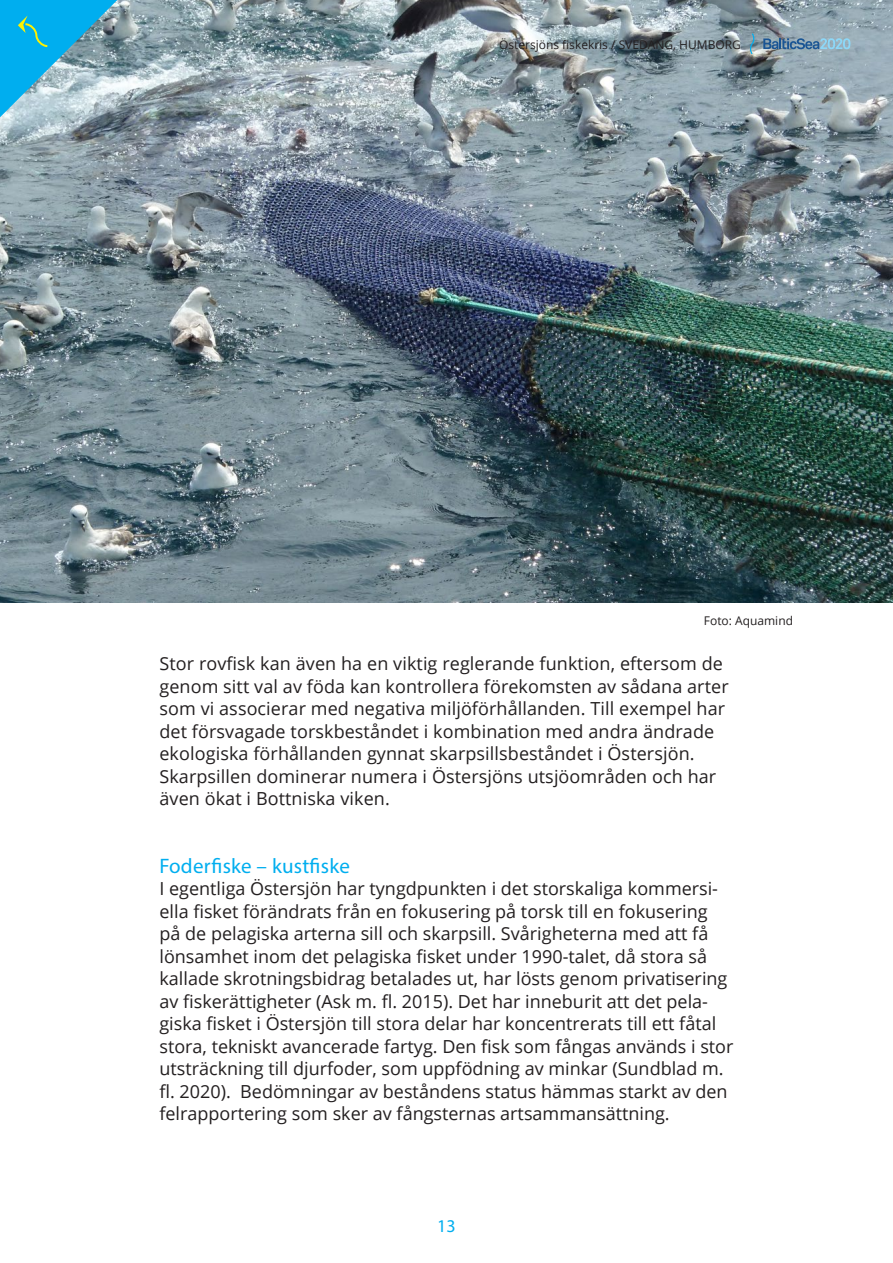
<style>
.page{position:relative;width:893px;height:1263px;background:#fff}
.page>*{position:absolute;margin:0;border:0;box-sizing:border-box;transform-origin:0 0}
.bread{font:21px "Myriad Pro";letter-spacing:.01em;color:#00aeef}
.bread-2{font:18px/22.5px "Open Sans";color:#231f20}
.t1{font:18px "Myriad Pro";color:#00aeef}
.SIDHUVUD{font:12px "Open Sans";color:#231f20}
</style>
<div class="page">
<img style="left:0;top:0;width:893px;height:603px">
<svg style="left:748px;top:32px;width:6px;height:24px"></svg>
<svg style="left:763px;top:38px;width:87px;height:11px"></svg>
<svg style="left:0;top:0;width:117px;height:117px;background:#55b5d7"></svg>
<p class="SIDHUVUD" style="left:499px;top:36px;width:243px">Östersjöns fiskekris / SVEDÄNG, HUMBORG</p>
<p class="SIDHUVUD" style="left:704px;top:612px;width:91px">Foto: Aquamind</p>
<p class="bread-2" style="left:159px;top:652px;width:571px">Stor rovfisk kan även ha en viktig reglerande funktion, eftersom de genom sitt val av föda kan kontrollera förekomsten av sådana arter som vi associerar med negativa miljöförhållanden. Till exempel har det försvagade torskbeståndet i kombination med andra ändrade ekologiska förhållanden gynnat skarpsillsbeståndet i Östersjön.<br>Skarpsillen dominerar numera i Östersjöns utsjöområden och har även ökat i Bottniska viken.</p>
<p class="bread" style="left:159px;top:853px;width:192px">Foderfiske – kustfiske</p>
<p class="bread-2" style="left:159px;top:877px;width:576px">I egentliga Östersjön har tyngdpunkten i det storskaliga kommersi&shy;ella fisket förändrats från en fokusering på torsk till en fokusering<br>på de pelagiska arterna sill och skarpsill. Svårigheterna med att få lönsamhet inom det pelagiska fisket under 1990-talet, då stora så kallade skrotningsbidrag betalades ut, har lösts genom privatisering av fiskerättigheter (Ask m. fl. 2015). Det har inneburit att det pela&shy;giska fisket i Östersjön till stora delar har koncentrerats till ett fåtal stora, tekniskt avancerade fartyg. Den fisk som fångas används i stor utsträckning till djurfoder, som uppfödning av minkar (Sundblad m. fl. 2020). Bedömningar av beståndens status hämmas starkt av den felrapportering som sker av fångsternas artsammansättning.</p>
<p class="t1" style="left:437px;top:1214px;width:20px">13</p>
</div>
